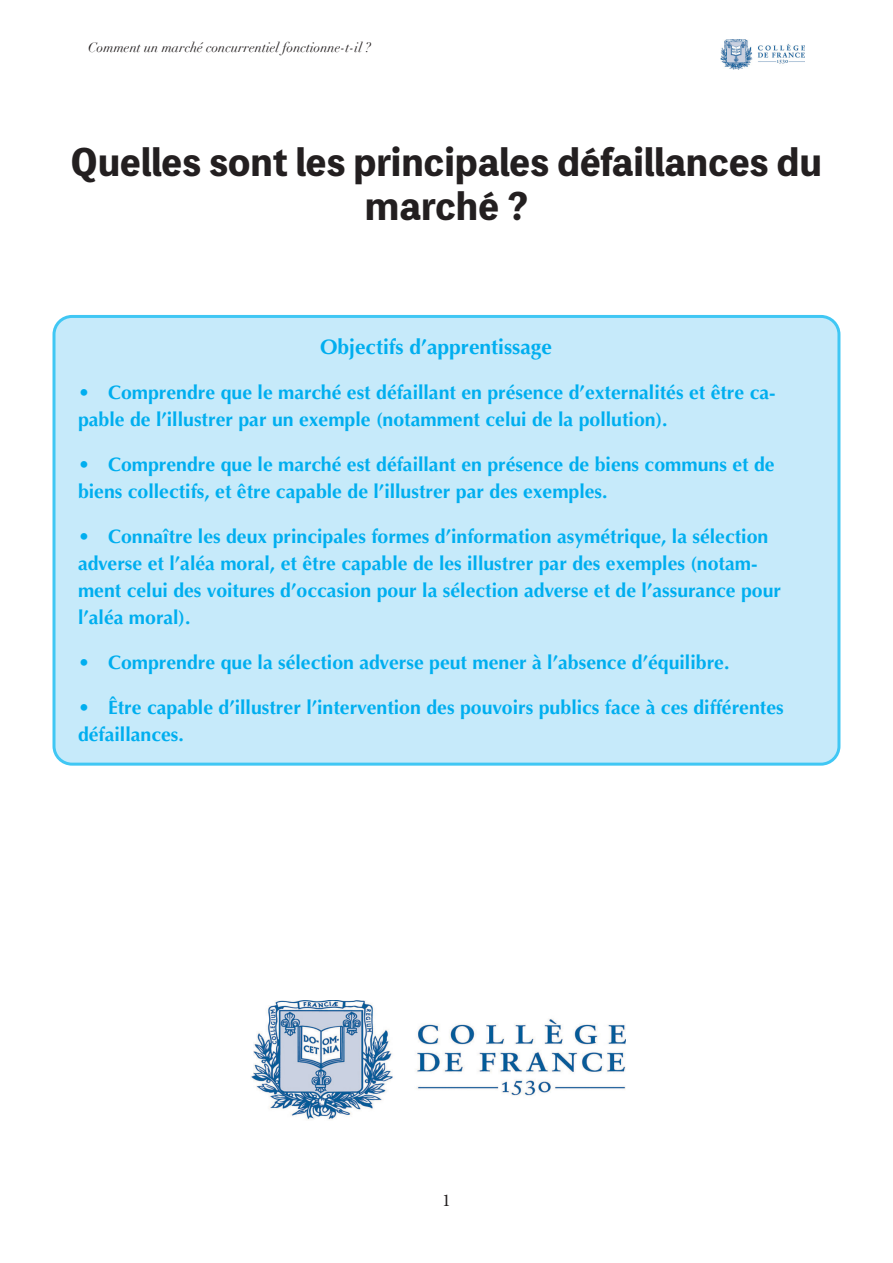
<style>
.page{position:relative;width:893px;height:1263px;background:#fff}
.page>*{position:absolute;margin:0;border:0;box-sizing:border-box;transform-origin:0 0}
.Titre_Chapitre{font:800 36px/43.2px "Toppan Bunkyu Midashi Gothic Std N";color:#231f20;text-align:center}
.Objectifs_titre{font:700 21px "Optima";color:#00aeef}
.t1{font:700 19.5px/27px "Optima";color:#00aeef}
.t2{font:18px "Minion Pro";color:#231f20}
.t3{font:italic 13.5px "Didot";color:#231f20}
</style>
<div class="page">
<img style="left:721px;top:39px;width:84px;height:30px">
<div style="left:54px;top:316px;width:785px;height:448px;background:#c6eafa;border-radius:18px"></div>
<div style="left:52px;top:315px;width:788px;height:451px;border:3px solid #40c7f4;border-radius:18px"></div>
<img style="left:250px;top:1001px;width:375px;height:119px">
<p class="t3" style="left:88px;top:39px;width:284px">Comment un marché concurrentiel fonctionne-t-il ?</p>
<p class="Titre_Chapitre" style="left:71px;top:139px;width:752px">Quelles sont les principales défaillances du marché ?</p>
<p class="Objectifs_titre" style="left:320px;top:334px;width:233px">Objectifs d’apprentissage</p>
<p class="t1" style="left:78px;top:379px;width:699px">• Comprendre que le marché est défaillant en présence d’externalités et être ca&shy;pable de l’illustrer par un exemple (notamment celui de la pollution).</p>
<p class="t1" style="left:78px;top:451px;width:698px">• Comprendre que le marché est défaillant en présence de biens communs et de biens collectifs, et être capable de l’illustrer par des exemples.</p>
<p class="t1" style="left:78px;top:523px;width:705px">• Connaître les deux principales formes d’information asymétrique, la sélection adverse et l’aléa moral, et être capable de les illustrer par des exemples (notam&shy;ment celui des voitures d’occasion pour la sélection adverse et de l’assurance pour l’aléa moral).</p>
<p class="t1" style="left:78px;top:649px;width:653px">• Comprendre que la sélection adverse peut mener à l’absence d’équilibre.</p>
<p class="t1" style="left:78px;top:694px;width:707px">• Être capable d’illustrer l’intervention des pouvoirs publics face à ces différentes défaillances.</p>
<p class="t2" style="left:442px;top:1188px;width:10px">1</p>
</div>
